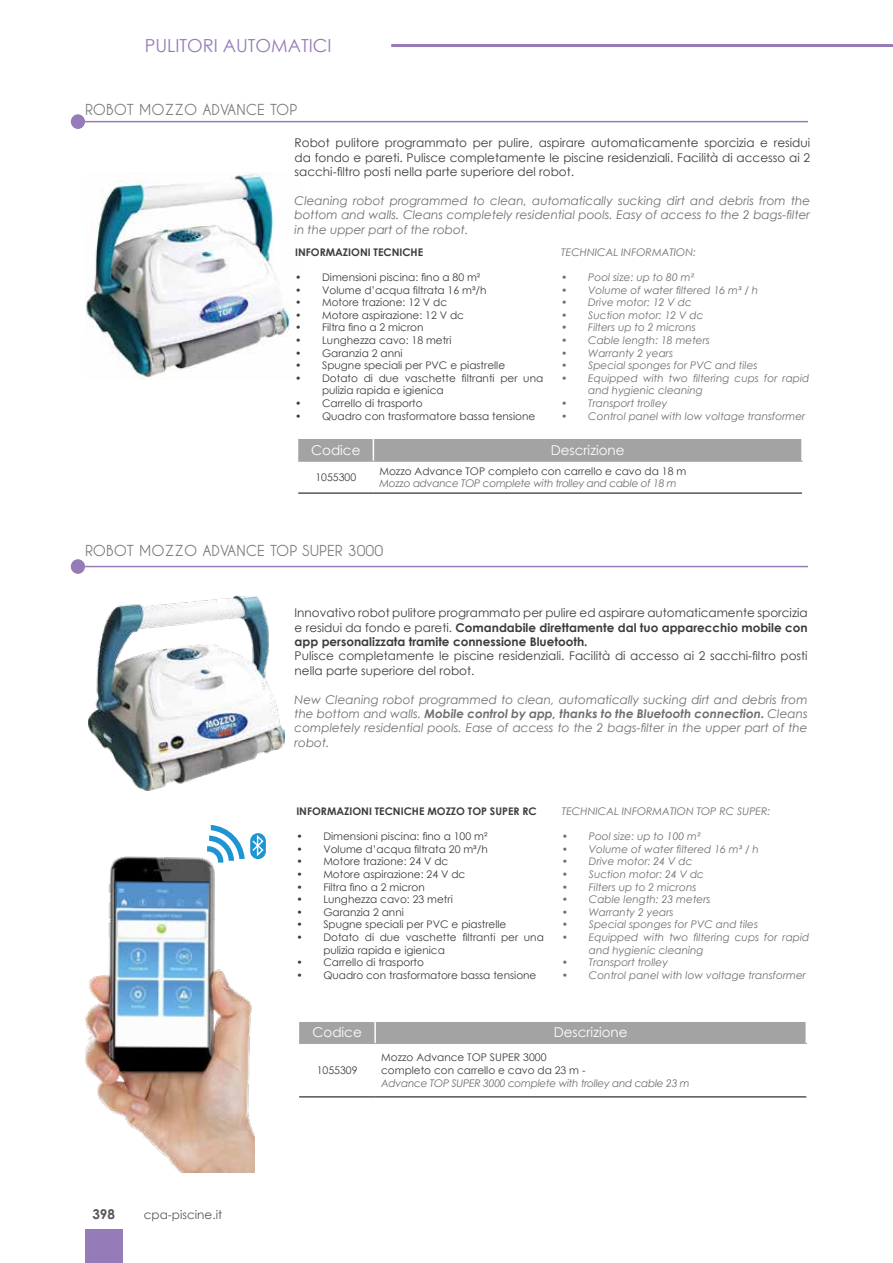
<style>
.page{position:relative;width:893px;height:1263px;background:#fff}
.page>*{position:absolute;margin:0;border:0;box-sizing:border-box;transform-origin:0 0}
.t1{font:18px "Century Gothic";color:#957cb8}
.t2{font:700 15px "Caviar Dreams";color:#797979}
.t3{font:13.5px "Century Gothic";color:#fff}
.t4{font:700 13.5px "Century Gothic";color:#575756}
.t5{font:12px/14.4px "Century Gothic";color:#3c3c3b;text-align:justify}
.t6{font:italic 12px/14.4px "Century Gothic";color:#706f6f;text-align:justify}
.t7{font:12px "Century Gothic";color:#575756}
.t8{font:10.5px/12.6px "Century Gothic";color:#3c3c3b}
.t9{font:italic 10.5px/12.6px "Century Gothic";color:#706f6f}
.t10{font:italic 10.5px "Century Gothic";letter-spacing:-.025em;color:#706f6f}
.t11{font:700 10.5px "Century Gothic";color:#3c3c3b}
.s1{font-weight:700}
</style>
<div class="page">
<div style="left:85px;top:1229px;width:37px;height:34px;background:#957cb8"></div>
<hr style="left:391px;top:44px;width:502px;height:3px;background:#957cb8">
<img style="left:85px;top:173px;width:205px;height:207px">
<hr style="left:85px;top:121px;width:723px;height:1px;background:#957cb8">
<div style="left:298px;top:438px;width:503px;height:23px;background:#a3a3a3"></div>
<hr style="left:298px;top:461px;width:75px;height:1px;background:#a3a3a3">
<hr style="left:373px;top:461px;width:430px;height:1px;background:#a3a3a3">
<hr style="left:298px;top:493px;width:75px;height:1px;background:#000">
<hr style="left:373px;top:493px;width:429px;height:1px;background:#000">
<div style="left:299px;top:1022px;width:506px;height:21px;background:#a3a3a3"></div>
<hr style="left:374px;top:1022px;width:2px;height:21px;background:#fff">
<hr style="left:299px;top:1043px;width:76px;height:1px;background:#a3a3a3">
<hr style="left:375px;top:1043px;width:432px;height:1px;background:#a3a3a3">
<hr style="left:299px;top:1097px;width:76px;height:1px;background:#000">
<hr style="left:375px;top:1097px;width:431px;height:1px;background:#000">
<hr style="left:85px;top:566px;width:723px;height:1px;background:#957cb8">
<img style="left:88px;top:596px;width:197px;height:195px">
<img style="left:85px;top:856px;width:169px;height:316px">
<svg style="left:114px;top:880px;width:97px;height:169px"></svg>
<svg style="left:250px;top:833px;width:16px;height:26px"></svg>
<svg style="left:251px;top:833px;width:14px;height:25px"></svg>
<svg style="left:207px;top:825px;width:38px;height:37px"></svg>
<div style="left:71px;top:114px;width:14px;height:15px;background:#957cb8;border-radius:50%"></div>
<div style="left:71px;top:559px;width:14px;height:15px;background:#957cb8;border-radius:50%"></div>
<h1 class="t1" style="left:145px;top:33px;width:188px">PULITORI AUTOMATICI</h1>
<h2 class="t2" style="left:85px;top:101px;width:214px">ROBOT MOZZO ADVANCE TOP</h2>
<p class="t5" style="left:295px;top:136px;width:517px">Robot pulitore programmato per pulire, aspirare automaticamente sporcizia e residui da fondo e pareti. Pulisce completamente le piscine residenziali. Facilità di accesso ai 2 sacchi-filtro posti nella parte superiore del robot.</p>
<p class="t6" style="left:295px;top:193px;width:517px">Cleaning robot programmed to clean, automatically sucking dirt and debris from the bottom and walls. Cleans completely residential pools. Easy of access to the 2 bags-filter in the upper part of the robot.</p>
<p class="t11" style="left:295px;top:244px;width:130px">INFORMAZIONI TECNICHE</p>
<p class="t8" style="left:295px;top:271px;width:187px">• Dimensioni piscina: fino a 80 m²</p>
<p class="t8" style="left:295px;top:283px;width:193px">• Volume d’acqua filtrata 16 m³/h</p>
<p class="t8" style="left:295px;top:296px;width:154px">• Motore trazione: 12 V dc</p>
<p class="t8" style="left:295px;top:308px;width:170px">• Motore aspirazione: 12 V dc</p>
<p class="t8" style="left:295px;top:321px;width:130px">• Filtra fino a 2 micron</p>
<p class="t8" style="left:295px;top:334px;width:158px">• Lunghezza cavo: 18 metri</p>
<p class="t8" style="left:295px;top:346px;width:109px">• Garanzia 2 anni</p>
<p class="t8" style="left:295px;top:359px;width:212px">• Spugne speciali per PVC e piastrelle</p>
<p class="t8" style="left:322px;top:371px;width:223px;text-indent:-27px">• Dotato di due vaschette filtranti per una pulizia rapida e igienica</p>
<p class="t8" style="left:295px;top:397px;width:129px">• Carrello di trasporto</p>
<p class="t8" style="left:295px;top:409px;width:242px">• Quadro con trasformatore bassa tensione</p>
<p class="t9" style="left:561px;top:245px;width:136px">TECHNICAL INFORMATION:</p>
<p class="t9" style="left:561px;top:271px;width:134px">• Pool size: up to 80 m²</p>
<p class="t9" style="left:561px;top:283px;width:199px">• Volume of water filtered 16 m³ / h</p>
<p class="t9" style="left:561px;top:296px;width:132px">• Drive motor: 12 V dc</p>
<p class="t9" style="left:561px;top:308px;width:144px">• Suction motor: 12 V dc</p>
<p class="t9" style="left:561px;top:321px;width:136px">• Filters up to 2 microns</p>
<p class="t9" style="left:561px;top:334px;width:150px">• Cable length: 18 meters</p>
<p class="t9" style="left:561px;top:346px;width:113px">• Warranty 2 years</p>
<p class="t9" style="left:561px;top:359px;width:198px">• Special sponges for PVC and tiles</p>
<p class="t9" style="left:588px;top:371px;width:223px;text-indent:-27px">• Equipped with two filtering cups for rapid and hygienic cleaning</p>
<p class="t9" style="left:561px;top:397px;width:108px">• Transport trolley</p>
<p class="t9" style="left:561px;top:409px;width:246px">• Control panel with low voltage transformer</p>
<p class="t3" style="left:311px;top:440px;width:51px">Codice</p>
<p class="t3" style="left:551px;top:440px;width:75px">Descrizione</p>
<p class="t8" style="left:315px;top:471px;width:42px">1055300</p>
<p class="t8" style="left:379px;top:465px;width:308px">Mozzo Advance TOP completo con carrello e cavo da 18 m</p>
<p class="t10" style="left:379px;top:476px;width:299px">Mozzo advance TOP complete with trolley and cable of 18 m</p>
<h2 class="t2" style="left:85px;top:542px;width:300px">ROBOT MOZZO ADVANCE TOP SUPER 3000</h2>
<p class="t5" style="left:295px;top:605px;width:515px">Innovativo robot pulitore programmato per pulire ed aspirare automaticamente sporcizia e residui da fondo e pareti. <span class="s1">Comandabile direttamente dal tuo apparecchio mobile con app personalizzata tramite connessione Bluetooth.</span></p>
<p class="t5" style="left:295px;top:649px;width:515px">Pulisce completamente le piscine residenziali. Facilità di accesso ai 2 sacchi-filtro posti nella parte superiore del robot.</p>
<p class="t6" style="left:295px;top:692px;width:515px">New Cleaning robot programmed to clean, automatically sucking dirt and debris from the bottom and walls. <span class="s1">Mobile control by app, thanks to the Bluetooth connection.</span> Cleans completely residential pools. Ease of access to the 2 bags-filter in the upper part of the robot.</p>
<p class="t11" style="left:296px;top:803px;width:242px">INFORMAZIONI TECNICHE MOZZO TOP SUPER RC</p>
<p class="t8" style="left:296px;top:830px;width:193px">• Dimensioni piscina: fino a 100 m²</p>
<p class="t8" style="left:296px;top:842px;width:193px">• Volume d’acqua filtrata 20 m³/h</p>
<p class="t8" style="left:296px;top:855px;width:154px">• Motore trazione: 24 V dc</p>
<p class="t8" style="left:296px;top:868px;width:170px">• Motore aspirazione: 24 V dc</p>
<p class="t8" style="left:296px;top:880px;width:130px">• Filtra fino a 2 micron</p>
<p class="t8" style="left:296px;top:893px;width:158px">• Lunghezza cavo: 23 metri</p>
<p class="t8" style="left:296px;top:905px;width:109px">• Garanzia 2 anni</p>
<p class="t8" style="left:296px;top:918px;width:212px">• Spugne speciali per PVC e piastrelle</p>
<p class="t8" style="left:323px;top:931px;width:222px;text-indent:-27px">• Dotato di due vaschette filtranti per una pulizia rapida e igienica</p>
<p class="t8" style="left:296px;top:956px;width:129px">• Carrello di trasporto</p>
<p class="t8" style="left:296px;top:968px;width:242px">• Quadro con trasformatore bassa tensione</p>
<p class="t9" style="left:562px;top:805px;width:210px">TECHNICAL INFORMATION TOP RC SUPER:</p>
<p class="t9" style="left:562px;top:830px;width:140px">• Pool size: up to 100 m²</p>
<p class="t9" style="left:562px;top:842px;width:199px">• Volume of water filtered 16 m³ / h</p>
<p class="t9" style="left:562px;top:855px;width:132px">• Drive motor: 24 V dc</p>
<p class="t9" style="left:562px;top:868px;width:144px">• Suction motor: 24 V dc</p>
<p class="t9" style="left:562px;top:880px;width:136px">• Filters up to 2 microns</p>
<p class="t9" style="left:562px;top:893px;width:150px">• Cable length: 23 meters</p>
<p class="t9" style="left:562px;top:905px;width:113px">• Warranty 2 years</p>
<p class="t9" style="left:562px;top:918px;width:198px">• Special sponges for PVC and tiles</p>
<p class="t9" style="left:589px;top:931px;width:222px;text-indent:-27px">• Equipped with two filtering cups for rapid and hygienic cleaning</p>
<p class="t9" style="left:562px;top:956px;width:108px">• Transport trolley</p>
<p class="t9" style="left:562px;top:968px;width:246px">• Control panel with low voltage transformer</p>
<p class="t4" style="left:92px;top:1204px;width:24px">398</p>
<p class="t7" style="left:144px;top:1206px;width:80px">cpa-piscine.it</p>
<p class="t3" style="left:312px;top:1023px;width:51px">Codice</p>
<p class="t3" style="left:554px;top:1023px;width:75px">Descrizione</p>
<p class="t8" style="left:317px;top:1064px;width:42px">1055309</p>
<p class="t8" style="left:381px;top:1051px;width:206px">Mozzo Advance TOP SUPER 3000 completo con carrello e cavo da 23 m -</p>
<p class="t10" style="left:381px;top:1075px;width:310px">Advance TOP SUPER 3000 complete with trolley and cable 23 m</p>
</div>
